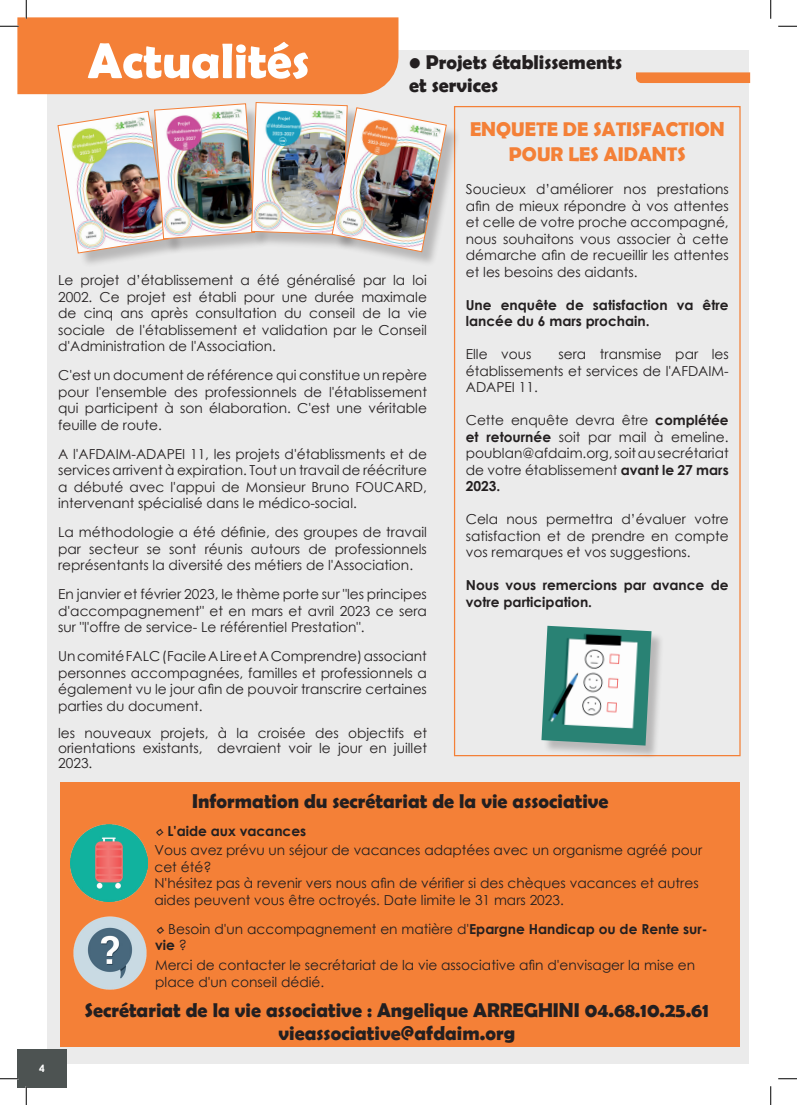
<style>
.page{position:relative;width:797px;height:1105px;background:#fff}
.page>*{position:absolute;margin:0;border:0;box-sizing:border-box;transform-origin:0 0}
.t1{font:700 50px "Berlin Sans FB Demi";color:#fff}
.t2{font:700 20px/22.5px "Berlin Sans FB Demi";color:#231f20}
.t3{font:700 20px/25px "Berlin Sans FB Demi";color:#f48037;text-align:center}
.t4{font:13.75px/16.5px "Century Gothic";color:#231f20;text-align:justify}
.t5{font:700 13.75px/16.5px "Century Gothic";color:#231f20}
.t6{font:700 10px "Century Gothic";color:#fff}
.s1{font-weight:700}
.s2{font-family:"Lucida Handwriting";font-style:italic}
</style>
<div class="page">
<div style="left:48px;top:50px;width:701px;height:1014px;background:#ebebeb"></div>
<div style="left:17px;top:1048px;width:49px;height:39px;background:#4d5352"></div>
<div style="left:61px;top:783px;width:679px;height:264px;background:#f48037"></div>
<svg style="left:636px;top:72px;width:114px;height:11px"></svg>
<div style="left:543px;top:627px;width:121px;height:132px;background:#231f20;opacity:.25"></div>
<img style="left:541px;top:626px;width:110px;height:119px">
<img style="left:71px;top:824px;width:76px;height:77px">
<img style="left:73px;top:916px;width:74px;height:74px">
<div style="left:60px;top:114px;width:123px;height:154px;background:#231f20;opacity:.25"></div>
<div style="left:334px;top:110px;width:127px;height:157px;background:#231f20;opacity:.25"></div>
<img style="left:58px;top:102px;width:388px;height:151px">
<svg style="left:778px;top:25px;width:19px;height:2px"></svg>
<svg style="left:0;top:1078px;width:19px;height:1px"></svg>
<svg style="left:778px;top:1078px;width:19px;height:1px"></svg>
<svg style="left:0;top:0;width:398px;height:94px"></svg>
<svg style="left:25px;top:1086px;width:2px;height:19px"></svg>
<svg style="left:770px;top:0;width:1px;height:19px"></svg>
<svg style="left:770px;top:1086px;width:1px;height:19px"></svg>
<p class="t6" style="left:39px;top:1061px;width:7px">4</p>
<h1 class="t1" style="left:88px;top:32px;width:223px">Actualités</h1>
<h2 class="t2" style="left:409px;top:51px;width:214px">• Projets établissements et services</h2>
<p class="t4" style="left:58px;top:272px;width:370px">Le projet d’établissement a été généralisé par la loi 2002. Ce projet est établi pour une durée maximale de cinq ans après consultation du conseil de la vie sociale de l'établissement et validation par le Conseil d'Administration de l'Association.</p>
<p class="t4" style="left:58px;top:367px;width:370px">C'est un document de référence qui constitue un repère pour l'ensemble des professionnels de l'établissement qui participent à son élaboration. C'est une véritable feuille de route.</p>
<p class="t4" style="left:58px;top:445px;width:370px">A l'AFDAIM-ADAPEI 11, les projets d'établissments et de services arrivent à expiration. Tout un travail de réécriture a débuté avec l'appui de Monsieur Bruno FOUCARD, intervenant spécialisé dans le médico-social.</p>
<p class="t4" style="left:58px;top:524px;width:370px">La méthodologie a été définie, des groupes de travail par secteur se sont réunis autours de professionnels représentants la diversité des métiers de l'Association.</p>
<p class="t4" style="left:58px;top:586px;width:370px">En janvier et février 2023, le thème porte sur "les principes d'accompagnement" et en mars et avril 2023 ce sera sur "l'offre de service- Le référentiel Prestation".</p>
<p class="t4" style="left:58px;top:648px;width:370px">Un comité FALC (Facile A Lire et A Comprendre) associant personnes accompagnées, familles et professionnels a également vu le jour afin de pouvoir transcrire certaines parties du document.</p>
<p class="t4" style="left:58px;top:726px;width:370px;line-height:15px">les nouveaux projets, à la croisée des objectifs et orientations existants, devraient voir le jour en juillet 2023.</p>
<h2 class="t3" style="left:470px;top:117px;width:256px">ENQUETE DE SATISFACTION<br>POUR LES AIDANTS</h2>
<p class="t4" style="left:466px;top:181px;width:264px">Soucieux d’améliorer nos prestations afin de mieux répondre à vos attentes et celle de votre proche accompagné, nous souhaitons vous associer à cette démarche afin de recueillir les attentes et les besoins des aidants.</p>
<p class="t5" style="left:466px;top:296px;width:264px">Une enquête de satisfaction va être lancée du 6 mars prochain.</p>
<p class="t4" style="left:466px;top:346px;width:67px">Elle vous</p>
<p class="t4" style="left:466px;top:346px;width:264px;text-indent:93px">sera transmise par les établissements et services de l'AFDAIM-ADAPEI 11.</p>
<p class="t4" style="left:466px;top:412px;width:264px">Cette enquête devra être <span class="s1">complétée et retournée</span> soit par mail à emeline. poublan@afdaim.org, soit au secrétariat de votre établissement <span class="s1">avant le 27 mars 2023.</span></p>
<p class="t4" style="left:466px;top:511px;width:264px">Cela nous permettra d’évaluer votre satisfaction et de prendre en compte vos remarques et vos suggestions.</p>
<p class="t5" style="left:466px;top:576px;width:264px">Nous vous remercions par avance de votre participation.</p>
<h2 class="t2" style="left:192px;top:790px;width:418px">Information du secrétariat de la vie associative</h2>
<p class="t4" style="left:154px;top:821px;width:549px;line-height:19px"><span class="s2">◊</span> <span class="s1">L'aide aux vacances<br></span>Vous avez prévu un séjour de vacances adaptées avec un organisme agréé pour</p>
<p class="t4" style="left:154px;top:858px;width:545px;text-align:left">cet été?<br>N'hésitez pas à revenir vers nous afin de vérifier si des chèques vacances et autres aides peuvent vous être octroyés. Date limite le 31 mars 2023.</p>
<p class="t4" style="left:155px;top:920px;width:554px"><span class="s2">◊</span> Besoin d'un accompagnement en matière d'<span class="s1">Epargne Handicap ou de Rente sur&shy;vie</span> ?</p>
<p class="t4" style="left:155px;top:957px;width:541px">Merci de contacter le secrétariat de la vie associative afin d'envisager la mise en place d'un conseil dédié.</p>
<h2 class="t2" style="left:85px;top:999px;width:625px;text-align:center">Secrétariat de la vie associative : Angelique ARREGHINI 04.68.10.25.61 vieassociative@afdaim.org</h2>
</div>
